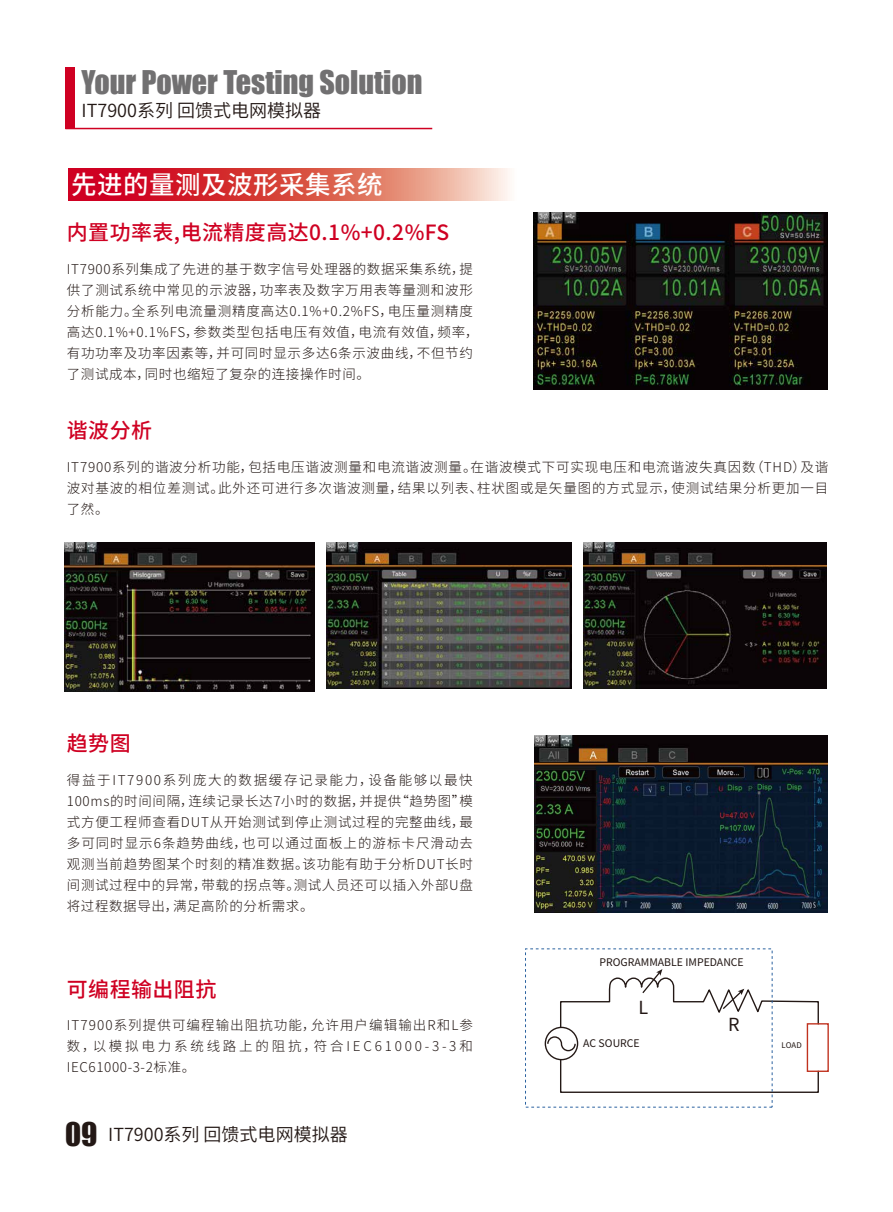
<style>
.page{position:relative;width:893px;height:1212px;background:#fff}
.page>*{position:absolute;margin:0;border:0;box-sizing:border-box;transform-origin:0 0}
.t1{font:30px "Impact";color:#717071}
.t2{font:500 25.5px "Source Han Sans CN";letter-spacing:.02em;color:#fff}
.t3{font:500 21px "Source Han Sans CN";letter-spacing:.02em;color:#cf0022}
.t4{font:18px "Source Han Sans CN";color:#231815}
.t5{font:18px "Source Han Sans CN";color:#221714}
.t6{font:300 13.5px/21px "Source Han Sans CN";letter-spacing:.055em;color:#231815;text-align:justify}
.t7{font:10.5px "Source Han Sans CN";color:#221714}
.t8{font:7.8px "Source Han Sans CN";color:#221714}
.s1{font-family:"Impact";font-size:30px}
</style>
<div class="page">
<div style="left:65px;top:67px;width:10px;height:62px;background:#cf0022"></div>
<hr style="left:65px;top:128px;width:367px;height:1px;background:#cf0022">
<img style="left:533px;top:213px;width:295px;height:177px">
<svg style="left:68px;top:169px;width:442px;height:31px;background:#dc5755"></svg>
<img style="left:65px;top:542px;width:249px;height:150px">
<img style="left:327px;top:542px;width:244px;height:147px">
<img style="left:583px;top:542px;width:244px;height:146px">
<img style="left:534px;top:736px;width:293px;height:176px">
<div style="left:545px;top:1027px;width:33px;height:33px;border:1px solid #231815;border-radius:50%"></div>
<svg style="left:546px;top:1035px;width:30px;height:17px"></svg>
<svg style="left:559px;top:1058px;width:260px;height:35px"></svg>
<svg style="left:559px;top:969px;width:260px;height:60px"></svg>
<div style="left:807px;top:1023px;width:22px;height:49px;border:1px solid #c0321f"></div>
<h1 class="t1" style="left:82px;top:59px;width:342px">Your Power Testing Solution</h1>
<h3 class="t4" style="left:82px;top:100px;width:241px">IT7900系列 回馈式电网模拟器</h3>
<h2 class="t2" style="left:71px;top:171px;width:313px">先进的量测及波形采集系统</h2>
<h3 class="t3" style="left:67px;top:221px;width:384px">内置功率表,电流精度高达0.1%+0.2%FS</h3>
<p class="t6" style="left:67px;top:259px;width:413px;text-align:left">IT7900系列集成了先进的基于数字信号处理器的数据采集系统，提供了测试系统中常见的示波器，功率表及数字万用表等量测和波形分析能力。全系列电流量测精度高达0.1%+0.2%FS，电压量测精度高达0.1%+0.1%FS，参数类型包括电压有效值，电流有效值，频率，有功功率及功率因素等，并可同时显示多达6条示波曲线，不但节约了测试成本，同时也缩短了复杂的连接操作时间。</p>
<h3 class="t3" style="left:67px;top:419px;width:87px">谐波分析</h3>
<p class="t6" style="left:67px;top:457px;width:763px">IT7900系列的谐波分析功能，包括电压谐波测量和电流谐波测量。在谐波模式下可实现电压和电流谐波失真因数（THD）及谐波对基波的相位差测试。此外还可进行多次谐波测量，结果以列表、柱状图或是矢量图的方式显示，使测试结果分析更加一目了然。</p>
<h3 class="t3" style="left:67px;top:732px;width:65px">趋势图</h3>
<p class="t6" style="left:67px;top:770px;width:408px">得益于IT7900系列庞大的数据缓存记录能力，设备能够以最快100ms的时间间隔，连续记录长达7小时的数据，并提供“趋势图”模式方便工程师查看DUT从开始测试到停止测试过程的完整曲线，最多可同时显示6条趋势曲线，也可以通过面板上的游标卡尺滑动去观测当前趋势图某个时刻的精准数据。该功能有助于分析DUT长时间测试过程中的异常，带载的拐点等。测试人员还可以插入外部U盘将过程数据导出，满足高阶的分析需求。</p>
<h3 class="t3" style="left:67px;top:977px;width:151px">可编程输出阻抗</h3>
<p class="t6" style="left:67px;top:1015px;width:408px">IT7900系列提供可编程输出阻抗功能，允许用户编辑输出R和L参数，以模拟电力系统线路上的阻抗，符合IEC61000-3-3和IEC61000-3-2标准。</p>
<h3 class="t4" style="left:65px;top:1124px;width:284px"><span class="s1">09</span> IT7900系列 回馈式电网模拟器</h3>
<p class="t7" style="left:599px;top:956px;width:146px">PROGRAMMABLE IMPEDANCE</p>
<h3 class="t5" style="left:638px;top:997px;width:11px">L</h3>
<h3 class="t5" style="left:728px;top:1014px;width:13px">R</h3>
<p class="t7" style="left:583px;top:1037px;width:58px">AC SOURCE</p>
<p class="t8" style="left:781px;top:1040px;width:22px">LOAD</p>
</div>
